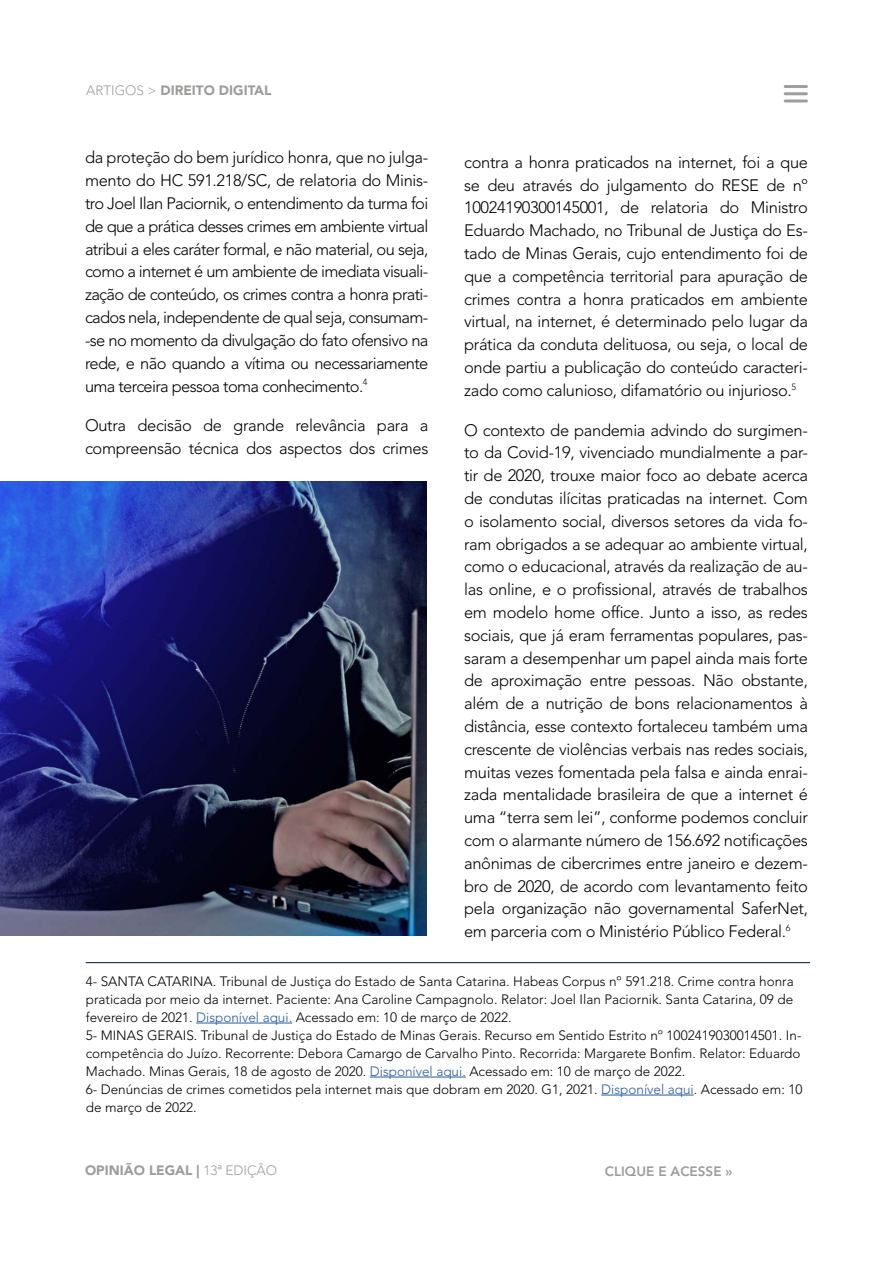
<style>
.page{position:relative;width:893px;height:1263px;background:#fff}
.page>*{position:absolute;margin:0;border:0;box-sizing:border-box;transform-origin:0 0}
.t1{font:300 16.5px/22.8px "Avenir LT Std";letter-spacing:-.02em;color:#000;text-align:justify}
.t2{font:300 13.5px/18px "Avenir LT Std";color:#000}
.t3{font:900 13.5px "Avenir LT Std";color:#9d9d9c}
.t4{font:800 13.5px "Avenir LT Std";color:#9d9d9c}
.s1{font-weight:300}
.s2{color:#275b9b}
</style>
<div class="page">
<hr style="left:785px;top:85px;width:21px;height:3px;background:#9e9e9c">
<hr style="left:785px;top:92px;width:21px;height:3px;background:#9e9e9c">
<hr style="left:785px;top:99px;width:21px;height:3px;background:#9e9e9c">
<img style="left:0;top:482px;width:427px;height:453px">
<hr style="left:196px;top:1023px;width:96px;height:1px;background:#275b9b">
<hr style="left:370px;top:1077px;width:96px;height:1px;background:#275b9b">
<hr style="left:601px;top:1095px;width:93px;height:1px;background:#275b9b">
<hr style="left:86px;top:962px;width:724px;height:1px;background:#12304a">
<p class="t3" style="left:86px;top:82px;width:187px"><span class="s1">ARTIGOS &gt;</span> DIREITO DIGITAL</p>
<p class="t1" style="left:85px;top:146px;width:345px">da proteção do bem jurídico honra, que no julga&shy;mento do HC 591.218/SC, de relatoria do Minis&shy;tro Joel Ilan Paciornik, o entendimento da turma foi de que a prática desses crimes em ambiente virtual atribui a eles caráter formal, e não material, ou seja, como a internet é um ambiente de imediata visuali&shy;zação de conteúdo, os crimes contra a honra prati&shy;cados nela, independente de qual seja, consumam--se no momento da divulgação do fato ofensivo na rede, e não quando a vítima ou necessariamente uma terceira pessoa toma conhecimento.<sup>4</sup></p>
<p class="t1" style="left:85px;top:414px;width:345px">Outra decisão de grande relevância para a compreensão técnica dos aspectos dos crimes</p>
<p class="t1" style="left:464px;top:151px;width:345px">contra a honra praticados na internet, foi a que se deu através do julgamento do RESE de nº 10024190300145001, de relatoria do Ministro Eduardo Machado, no Tribunal de Justiça do Es&shy;tado de Minas Gerais, cujo entendimento foi de que a competência territorial para apuração de crimes contra a honra praticados em ambiente virtual, na internet, é determinado pelo lugar da prática da conduta delituosa, ou seja, o local de onde partiu a publicação do conteúdo caracteri&shy;zado como calunioso, difamatório ou injurioso.<sup>5</sup></p>
<p class="t1" style="left:464px;top:418px;width:345px">O contexto de pandemia advindo do surgimen&shy;to da Covid-19, vivenciado mundialmente a par&shy;tir de 2020, trouxe maior foco ao debate acerca de condutas ilícitas praticadas na internet. Com o isolamento social, diversos setores da vida fo&shy;ram obrigados a se adequar ao ambiente virtual, como o educacional, através da realização de au&shy;las online, e o profissional, através de trabalhos em modelo home office. Junto a isso, as redes sociais, que já eram ferramentas populares, pas&shy;saram a desempenhar um papel ainda mais forte de aproximação entre pessoas. Não obstante, além de a nutrição de bons relacionamentos à distância, esse contexto fortaleceu também uma crescente de violências verbais nas redes sociais, muitas vezes fomentada pela falsa e ainda enrai&shy;zada mentalidade brasileira de que a internet é uma “terra sem lei”, conforme podemos concluir com o alarmante número de 156.692 notificações anônimas de cibercrimes entre janeiro e dezem&shy;bro de 2020, de acordo com levantamento feito pela organização não governamental SaferNet, em parceria com o Ministério Público Federal.<sup>6</sup></p>
<p class="t2" style="left:86px;top:972px;width:718px">4- SANTA CATARINA. Tribunal de Justiça do Estado de Santa Catarina. Habeas Corpus nº 591.218. Crime contra honra praticada por meio da internet. Paciente: Ana Caroline Campagnolo. Relator: Joel Ilan Paciornik. Santa Catarina, 09 de fevereiro de 2021. <span class="s2">Disponível aqui.</span> Acessado em: 10 de março de 2022.<br>5- MINAS GERAIS. Tribunal de Justiça do Estado de Minas Gerais. Recurso em Sentido Estrito nº 1002419030014501. In&shy;competência do Juízo. Recorrente: Debora Camargo de Carvalho Pinto. Recorrida: Margarete Bonfim. Relator: Eduardo Machado. Minas Gerais, 18 de agosto de 2020. <span class="s2">Disponível aqui.</span> Acessado em: 10 de março de 2022.<br>6- Denúncias de crimes cometidos pela internet mais que dobram em 2020. G1, 2021. <span class="s2">Disponível aqui</span>. Acessado em: 10 de março de 2022.</p>
<p class="t3" style="left:85px;top:1162px;width:194px">OPINIÃO LEGAL | <span class="s1">13a EDIÇÃO</span></p>
<p class="t4" style="left:605px;top:1164px;width:129px">CLIQUE E ACESSE »</p>
</div>
